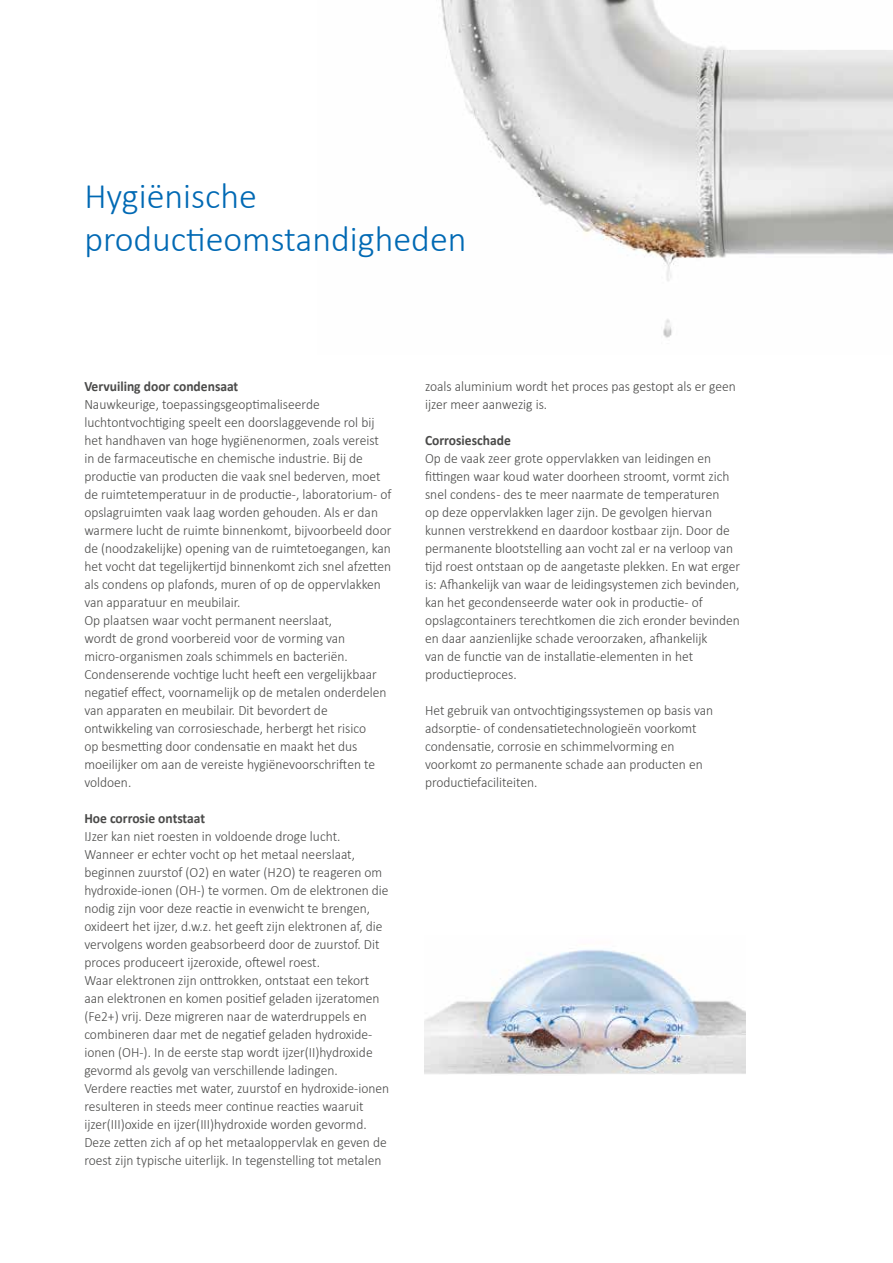
<style>
.page{position:relative;width:893px;height:1263px;background:#fff}
.page>*{position:absolute;margin:0;border:0;box-sizing:border-box;transform-origin:0 0}
.t1{font:300 36px/43.2px "Calibri";color:#0069b4}
.t2{font:300 14.25px/18px "Calibri";color:#4a4a49;scale:.95 1}
.t3{font:700 14.25px "Calibri";color:#4a4a49;scale:.95 1}
</style>
<div class="page">
<img style="left:441px;top:0;width:452px;height:338px">
<img style="left:424px;top:949px;width:321px;height:125px">
<h1 class="t1" style="left:84px;top:174px;width:384px">Hygiënische productieomstandigheden</h1>
<p class="t3" style="left:84px;top:376px;width:164px">Vervuiling door condensaat</p>
<p class="t2" style="left:84px;top:395px;width:325px">Nauwkeurige, toepassingsgeoptimaliseerde luchtontvochtiging speelt een doorslaggevende rol bij het handhaven van hoge hygiënenormen, zoals vereist in de farmaceutische en chemische industrie. Bij de productie van producten die vaak snel bederven, moet de ruimtetemperatuur in de productie-, laboratorium- of opslagruimten vaak laag worden gehouden. Als er dan warmere lucht de ruimte binnenkomt, bijvoorbeeld door de (noodzakelijke) opening van de ruimtetoegangen, kan het vocht dat tegelijkertijd binnenkomt zich snel afzetten als condens op plafonds, muren of op de oppervlakken van apparatuur en meubilair.<br>Op plaatsen waar vocht permanent neerslaat,<br>wordt de grond voorbereid voor de vorming van micro-organismen zoals schimmels en bacteriën.<br>Condenserende vochtige lucht heeft een vergelijkbaar negatief effect, voornamelijk op de metalen onderdelen van apparaten en meubilair. Dit bevordert de ontwikkeling van corrosieschade, herbergt het risico<br>op besmetting door condensatie en maakt het dus moeilijker om aan de vereiste hygiënevoorschriften te voldoen.</p>
<p class="t3" style="left:84px;top:808px;width:129px">Hoe corrosie ontstaat</p>
<p class="t2" style="left:84px;top:827px;width:322px">IJzer kan niet roesten in voldoende droge lucht.<br>Wanneer er echter vocht op het metaal neerslaat, beginnen zuurstof (O2) en water (H2O) te reageren om hydroxide-ionen (OH-) te vormen. Om de elektronen die nodig zijn voor deze reactie in evenwicht te brengen, oxideert het ijzer, d.w.z. het geeft zijn elektronen af, die vervolgens worden geabsorbeerd door de zuurstof. Dit proces produceert ijzeroxide, oftewel roest.<br>Waar elektronen zijn onttrokken, ontstaat een tekort aan elektronen en komen positief geladen ijzeratomen (Fe2+) vrij. Deze migreren naar de waterdruppels en combineren daar met de negatief geladen hydroxide&shy;ionen (OH-). In de eerste stap wordt ijzer(II)hydroxide gevormd als gevolg van verschillende ladingen.<br>Verdere reacties met water, zuurstof en hydroxide-ionen resulteren in steeds meer continue reacties waaruit ijzer(III)oxide en ijzer(III)hydroxide worden gevormd.<br>Deze zetten zich af op het metaaloppervlak en geven de roest zijn typische uiterlijk. In tegenstelling tot metalen</p>
<p class="t2" style="left:425px;top:377px;width:329px">zoals aluminium wordt het proces pas gestopt als er geen ijzer meer aanwezig is.</p>
<p class="t3" style="left:425px;top:430px;width:92px">Corrosieschade</p>
<p class="t2" style="left:425px;top:449px;width:333px">Op de vaak zeer grote oppervlakken van leidingen en fittingen waar koud water doorheen stroomt, vormt zich snel condens - des te meer naarmate de temperaturen<br>op deze oppervlakken lager zijn. De gevolgen hiervan kunnen verstrekkend en daardoor kostbaar zijn. Door de permanente blootstelling aan vocht zal er na verloop van tijd roest ontstaan op de aangetaste plekken. En wat erger is: Afhankelijk van waar de leidingsystemen zich bevinden, kan het gecondenseerde water ook in productie- of opslagcontainers terechtkomen die zich eronder bevinden en daar aanzienlijke schade veroorzaken, afhankelijk<br>van de functie van de installatie-elementen in het productieproces.</p>
<p class="t2" style="left:425px;top:701px;width:305px">Het gebruik van ontvochtigingssystemen op basis van adsorptie- of condensatietechnologieën voorkomt condensatie, corrosie en schimmelvorming en voorkomt zo permanente schade aan producten en productiefaciliteiten.</p>
</div>
